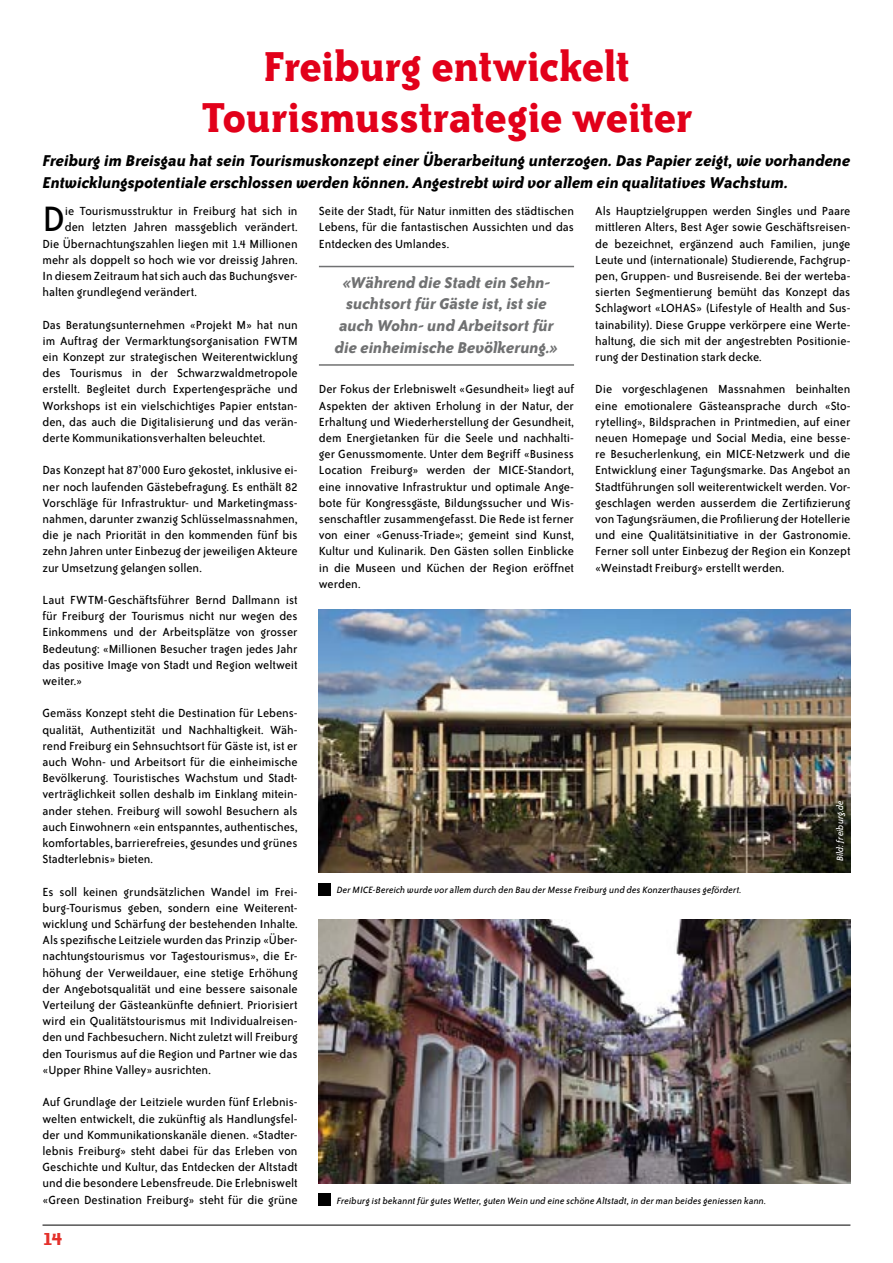
<style>
.page{position:relative;width:893px;height:1263px;background:#fff}
.page>*{position:absolute;margin:0;border:0;box-sizing:border-box;transform-origin:0 0}
.t1{font:700 48px/51px "Bailey Quad ITC";letter-spacing:-.015em;color:#e2001a;text-align:center}
.t2{font:40.5px "Bailey Sans ITC";color:#000}
.t3{font:700 21px "Bailey Sans ITC";color:#e4312b}
.t4{font:italic 700 18px/21.6px "Bailey Sans ITC";letter-spacing:-.01em;color:#000}
.t5{font:italic 700 18px/21.6px "Bailey Sans ITC";letter-spacing:-.01em;color:#707172;text-align:center}
.t6{font:13.5px/16.2px "Bailey Sans ITC";letter-spacing:-.005em;color:#000;text-align:justify}
.t7{font:italic 10.5px "Bailey Sans ITC";letter-spacing:.005em;color:#000}
.t8{font:italic 10.5px "Bailey Sans ITC";color:#fff}
</style>
<div class="page">
<hr style="left:43px;top:1225px;width:807px;height:1px;background:#000">
<hr style="left:319px;top:266px;width:255px;height:1px;background:#707172">
<hr style="left:319px;top:364px;width:255px;height:2px;background:#707172">
<div style="left:319px;top:1194px;width:12px;height:12px;background:#000"></div>
<img style="left:319px;top:919px;width:531px;height:264px">
<div style="left:319px;top:883px;width:12px;height:12px;background:#000"></div>
<img style="left:319px;top:609px;width:531px;height:264px">
<svg style="left:827px;top:790px;width:24px;height:77px"></svg>
<h1 class="t1" style="left:201px;top:40px;width:492px">Freiburg entwickelt<br>Tourismusstrategie weiter</h1>
<h3 class="t4" style="left:43px;top:150px;width:809px">Freiburg im Breisgau hat sein Tourismuskonzept einer Überarbeitung unterzogen. Das Papier zeigt, wie vorhandene<br>Entwicklungspotentiale erschlossen werden können. Angestrebt wird vor allem ein qualitatives Wachstum.</h3>
<h2 class="t2" style="left:43px;top:198px;width:24px">D</h2>
<p class="t6" style="left:65px;top:203px;width:234px">ie Tourismusstruktur in Freiburg hat sich in</p>
<p class="t6" style="left:65px;top:219px;width:234px">den letzten Jahren massgeblich verändert.</p>
<p class="t6" style="left:43px;top:236px;width:257px">Die Übernachtungszahlen liegen mit 1.4 Millionen</p>
<p class="t6" style="left:43px;top:252px;width:257px">mehr als doppelt so hoch wie vor dreissig Jahren.</p>
<p class="t6" style="left:43px;top:268px;width:257px">In diesem Zeitraum hat sich auch das Buchungsver-</p>
<p class="t6" style="left:43px;top:284px;width:156px">halten grundlegend verändert.</p>
<p class="t6" style="left:43px;top:317px;width:257px">Das Beratungsunternehmen «Projekt M» hat nun im Auftrag der Vermarktungsorganisation FWTM ein Konzept zur strategischen Weiterentwicklung des Tourismus in der Schwarzwaldmetropole erstellt. Begleitet durch Expertengespräche und Workshops ist ein vielschichtiges Papier entstan&shy;den, das auch die Digitalisierung und das verän&shy;derte Kommunikationsverhalten beleuchtet.</p>
<p class="t6" style="left:43px;top:462px;width:257px">Das Konzept hat 87’000 Euro gekostet, inklusive ei&shy;ner noch laufenden Gästebefragung. Es enthält 82<br>Vorschläge für Infrastruktur- und Marketingmass&shy;nahmen, darunter zwanzig Schlüsselmassnahmen, die je nach Priorität in den kommenden fünf bis zehn Jahren unter Einbezug der jeweiligen Akteure zur Umsetzung gelangen sollen.</p>
<p class="t6" style="left:43px;top:592px;width:257px">Laut FWTM-Geschäftsführer Bernd Dallmann ist für Freiburg der Tourismus nicht nur wegen des Einkommens und der Arbeitsplätze von grosser Bedeutung: «Millionen Besucher tragen jedes Jahr das positive Image von Stadt und Region weltweit weiter.»</p>
<p class="t6" style="left:43px;top:705px;width:257px">Gemäss Konzept steht die Destination für Lebens&shy;qualität, Authentizität und Nachhaltigkeit. Wäh&shy;rend Freiburg ein Sehnsuchtsort für Gäste ist, ist er auch Wohn- und Arbeitsort für die einheimische Bevölkerung. Touristisches Wachstum und Stadt&shy;verträglichkeit sollen deshalb im Einklang mitein&shy;ander stehen. Freiburg will sowohl Besuchern als auch Einwohnern «ein entspanntes, authentisches, komfortables, barrierefreies, gesundes und grünes Stadterlebnis» bieten.</p>
<p class="t6" style="left:43px;top:884px;width:257px">Es soll keinen grundsätzlichen Wandel im Frei&shy;burg-Tourismus geben, sondern eine Weiterent&shy;wicklung und Schärfung der bestehenden Inhalte.<br>Als spezifische Leitziele wurden das Prinzip «Über&shy;nachtungstourismus vor Tagestourismus», die Er&shy;höhung der Verweildauer, eine stetige Erhöhung der Angebotsqualität und eine bessere saisonale Verteilung der Gästeankünfte definiert. Priorisiert wird ein Qualitätstourismus mit Individualreisen&shy;den und Fachbesuchern. Nicht zuletzt will Freiburg den Tourismus auf die Region und Partner wie das «Upper Rhine Valley» ausrichten.</p>
<p class="t6" style="left:43px;top:1094px;width:257px">Auf Grundlage der Leitziele wurden fünf Erlebnis&shy;welten entwickelt, die zukünftig als Handlungsfel&shy;der und Kommunikationskanäle dienen. «Stadter&shy;lebnis Freiburg» steht dabei für das Erleben von Geschichte und Kultur, das Entdecken der Altstadt und die besondere Lebensfreude. Die Erlebniswelt «Green Destination Freiburg» steht für die grüne</p>
<h3 class="t3" style="left:43px;top:1228px;width:22px">14</h3>
<p class="t6" style="left:319px;top:203px;width:257px">Seite der Stadt, für Natur inmitten des städtischen Lebens, für die fantastischen Aussichten und das Entdecken des Umlandes.</p>
<h3 class="t5" style="left:335px;top:271px;width:225px">«Während die Stadt ein Sehn&shy;suchtsort für Gäste ist, ist sie auch Wohn- und Arbeitsort für die einheimische Bevölkerung.»</h3>
<p class="t6" style="left:319px;top:381px;width:257px">Der Fokus der Erlebniswelt «Gesundheit» liegt auf Aspekten der aktiven Erholung in der Natur, der Erhaltung und Wiederherstellung der Gesundheit, dem Energietanken für die Seele und nachhalti&shy;ger Genussmomente. Unter dem Begriff «Business Location Freiburg» werden der MICE-Standort, eine innovative Infrastruktur und optimale Ange&shy;bote für Kongressgäste, Bildungssucher und Wis&shy;senschaftler zusammengefasst. Die Rede ist ferner von einer «Genuss-Triade»; gemeint sind Kunst, Kultur und Kulinarik. Den Gästen sollen Einblicke in die Museen und Küchen der Region eröffnet werden.</p>
<p class="t6" style="left:595px;top:203px;width:257px">Als Hauptzielgruppen werden Singles und Paare mittleren Alters, Best Ager sowie Geschäftsreisen&shy;de bezeichnet, ergänzend auch Familien, junge Leute und (internationale) Studierende, Fachgrup&shy;pen, Gruppen- und Busreisende. Bei der werteba&shy;sierten Segmentierung bemüht das Konzept das Schlagwort «LOHAS» (Lifestyle of Health and Sus&shy;tainability). Diese Gruppe verkörpere eine Werte&shy;haltung, die sich mit der angestrebten Positionie&shy;rung der Destination stark decke.</p>
<p class="t6" style="left:595px;top:381px;width:257px">Die vorgeschlagenen Massnahmen beinhalten eine emotionalere Gästeansprache durch «Sto&shy;rytelling», Bildsprachen in Printmedien, auf einer neuen Homepage und Social Media, eine besse&shy;re Besucherlenkung, ein MICE-Netzwerk und die Entwicklung einer Tagungsmarke. Das Angebot an Stadtführungen soll weiterentwickelt werden. Vor&shy;geschlagen werden ausserdem die Zertifizierung von Tagungsräumen, die Profilierung der Hotellerie und eine Qualitätsinitiative in der Gastronomie.<br>Ferner soll unter Einbezug der Region ein Konzept «Weinstadt Freiburg» erstellt werden.</p>
<p class="t8" style="left:834px;top:861px;width:63px;rotate:-90deg">Bild: freiburg.de</p>
<p class="t7" style="left:337px;top:885px;width:407px">Der MICE-Bereich wurde vor allem durch den Bau der Messe Freiburg und des Konzerthauses gefördert.</p>
<p class="t7" style="left:337px;top:1195px;width:431px">Freiburg ist bekannt für gutes Wetter, guten Wein und eine schöne Altstadt, in der man beides geniessen kann.</p>
</div>
